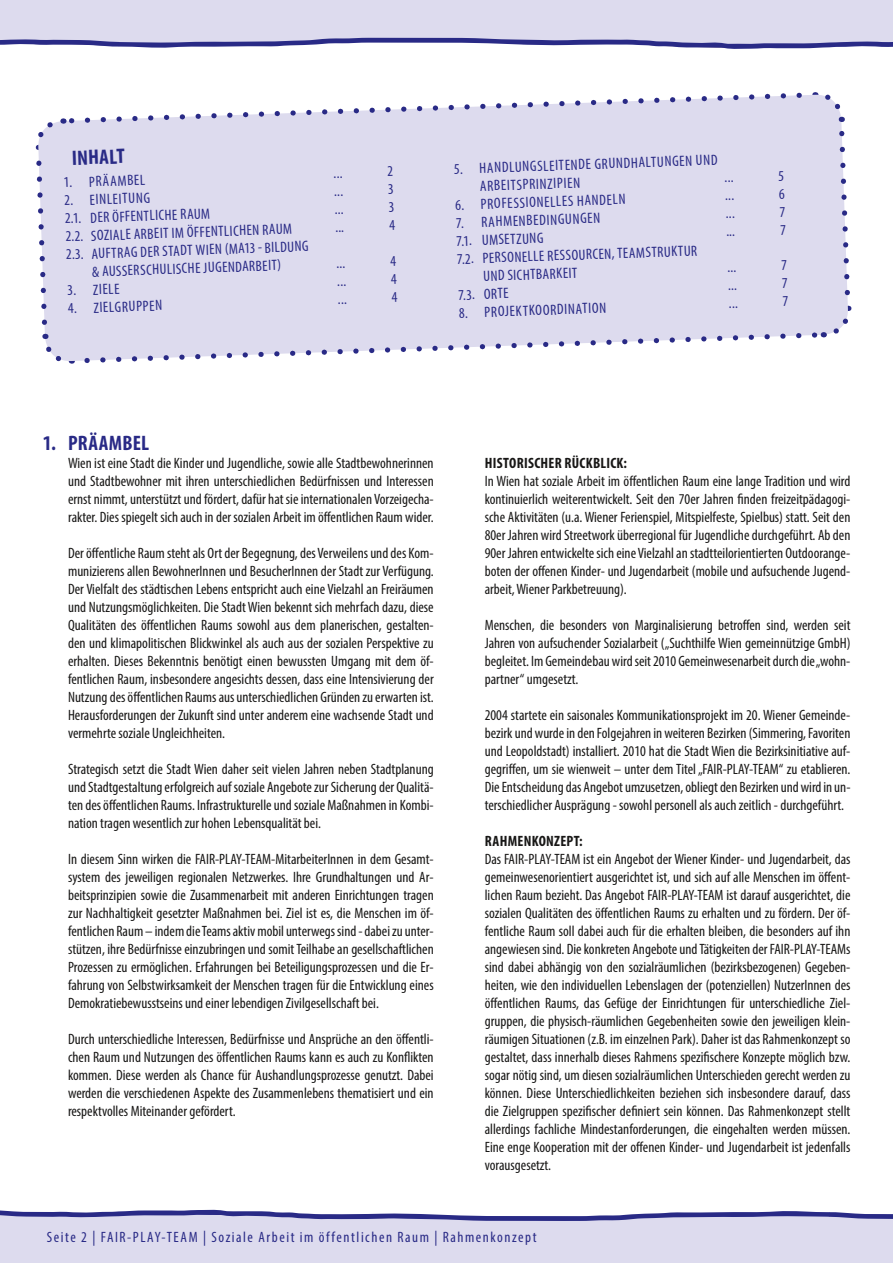
<style>
.page{position:relative;width:893px;height:1263px;background:#fff}
.page>*{position:absolute;margin:0;border:0;box-sizing:border-box;transform-origin:0 0}
.t1{font:700 condensed 21px "Myriad Pro";letter-spacing:.01em;color:#292a86}
.t2{font:condensed 15px/18px "Myriad Pro";color:#181716;text-align:justify}
.t3{font:condensed 15px/18px "Myriad Pro";letter-spacing:.1em;color:#292a86}
.t4{font:700 condensed 15px "Myriad Pro";letter-spacing:.02em;color:#181716}
</style>
<div class="page">
<div style="left:0;top:1223px;width:893px;height:40px;background:#dddbee"></div>
<svg style="left:0;top:1209px;width:893px;height:14px"></svg>
<div style="left:0;top:0;width:893px;height:36px;background:#dddbee"></div>
<svg style="left:0;top:36px;width:893px;height:13px"></svg>
<svg style="left:35px;top:92px;width:817px;height:272px"></svg>
<h2 class="t1" style="left:72px;top:145px;width:54px;rotate:-2deg">INHALT</h2>
<p class="t3" style="left:89px;top:172px;width:58px;rotate:-2deg">PRÄAMBEL</p>
<p class="t3" style="left:64px;top:191px;width:87px;rotate:-2deg">2. EINLEITUNG</p>
<p class="t3" style="left:65px;top:209px;width:147px;rotate:-2deg">2.1. DER ÖFFENTLICHE RAUM</p>
<p class="t3" style="left:65px;top:227px;width:244px;rotate:-2deg">2.2. SOZIALE ARBEIT IM ÖFFENTLICHEN RAUM<br>2.3. AUFTRAG DER STADT WIEN (MA13 - BILDUNG</p>
<p class="t3" style="left:92px;top:262px;width:191px;rotate:-2deg">&amp; AUSSERSCHULISCHE JUGENDARBEIT)</p>
<p class="t3" style="left:67px;top:281px;width:54px;rotate:-2deg">3. ZIELE</p>
<p class="t3" style="left:68px;top:299px;width:96px;rotate:-2deg">4. ZIELGRU PEN</p>
<p class="t3" style="left:454px;top:160px;width:265px;rotate:-2deg">5. HANDLUNGSLEITENDE GRUNDHALTUNGEN UND</p>
<p class="t3" style="left:480px;top:177px;width:102px;rotate:-2deg">ARBEITSPRINZIPIEN</p>
<p class="t3" style="left:455px;top:196px;width:172px;rotate:-2deg">6. PROFESSIONELLES HANDELN</p>
<p class="t3" style="left:456px;top:214px;width:146px;rotate:-2deg">7. RAHMENBEDINGUNGEN</p>
<p class="t3" style="left:456px;top:232px;width:242px;rotate:-2deg">7.1. UMSETZUNG<br>7.2. PERSONELLE RESSOURCEN, TEAMSTRUKTUR</p>
<p class="t3" style="left:457px;top:268px;width:121px;text-indent:26px;rotate:-2deg">UND SICHTBARKEIT<br>7.3. ORTE</p>
<p class="t3" style="left:459px;top:304px;width:149px;rotate:-2deg">8. PROJEKTKOORDINATI N</p>
<h2 class="t1" style="left:43px;top:430px;width:108px">1. PRÄAMBEL</h2>
<p class="t2" style="left:68px;top:454px;width:367px">Wien ist eine Stadt die Kinder und Jugendliche, sowie alle Stadtbewohnerinnen und Stadtbewohner mit ihren unterschiedlichen Bedürfnissen und Interessen ernst nimmt, unterstützt und fördert, dafür hat sie internationalen Vorzeigecha&shy;rakter. Dies spiegelt sich auch in der sozialen Arbeit im öffentlichen Raum wider.</p>
<p class="t2" style="left:68px;top:544px;width:367px">Der öffentliche Raum steht als Ort der Begegnung, des Verweilens und des Kom&shy;munizierens allen BewohnerInnen und BesucherInnen der Stadt zur Verfügung.<br>Der Vielfalt des städtischen Lebens entspricht auch eine Vielzahl an Freiräumen und Nutzungsmöglichkeiten. Die Stadt Wien bekennt sich mehrfach dazu, diese Qualitäten des öffentlichen Raums sowohl aus dem planerischen, gestalten&shy;den und klimapolitischen Blickwinkel als auch aus der sozialen Perspektive zu erhalten. Dieses Bekenntnis benötigt einen bewussten Umgang mit dem öf&shy;fentlichen Raum, insbesondere angesichts dessen, dass eine Intensivierung der Nutzung des öffentlichen Raums aus unterschiedlichen Gründen zu erwarten ist.<br>Herausforderungen der Zukunft sind unter anderem eine wachsende Stadt und vermehrte soziale Ungleichheiten.</p>
<p class="t2" style="left:68px;top:760px;width:367px">Strategisch setzt die Stadt Wien daher seit vielen Jahren neben Stadtplanung und Stadtgestaltung erfolgreich auf soziale Angebote zur Sicherung der Qualitä&shy;ten des öffentlichen Raums. Infrastrukturelle und soziale Maßnahmen in Kombi&shy;nation tragen wesentlich zur hohen Lebensqualität bei.</p>
<p class="t2" style="left:68px;top:850px;width:367px">In diesem Sinn wirken die FAIR-PLAY-TEAM-MitarbeiterInnen in dem Gesamt&shy;system des jeweiligen regionalen Netzwerkes. Ihre Grundhaltungen und Ar&shy;beitsprinzipien sowie die Zusammenarbeit mit anderen Einrichtungen tragen zur Nachhaltigkeit gesetzter Maßnahmen bei. Ziel ist es, die Menschen im öf&shy;fentlichen Raum – indem die Teams aktiv mobil unterwegs sind - dabei zu unter&shy;stützen, ihre Bedürfnisse einzubringen und somit Teilhabe an gesellschaftlichen Prozessen zu ermöglichen. Erfahrungen bei Beteiligungsprozessen und die Er&shy;fahrung von Selbstwirksamkeit der Menschen tragen für die Entwicklung eines Demokratiebewusstseins und einer lebendigen Zivilgesellschaft bei.</p>
<p class="t2" style="left:68px;top:1030px;width:367px">Durch unterschiedliche Interessen, Bedürfnisse und Ansprüche an den öffentli&shy;chen Raum und Nutzungen des öffentlichen Raums kann es auch zu Konflikten kommen. Diese werden als Chance für Aushandlungsprozesse genutzt. Dabei werden die verschiedenen Aspekte des Zusammenlebens thematisiert und ein respektvolles Miteinander gefördert.</p>
<h3 class="t4" style="left:485px;top:454px;width:144px">HISTORISCHER RÜCKBLICK:</h3>
<p class="t2" style="left:485px;top:472px;width:367px">In Wien hat soziale Arbeit im öffentlichen Raum eine lange Tradition und wird kontinuierlich weiterentwickelt. Seit den 70er Jahren finden freizeitpädagogi&shy;sche Aktivitäten (u.a. Wiener Ferienspiel, Mitspielfeste, Spielbus) statt. Seit den 80er Jahren wird Streetwork überregional für Jugendliche durchgeführt. Ab den 90er Jahren entwickelte sich eine Vielzahl an stadtteilorientierten Outdoorange&shy;boten der offenen Kinder- und Jugendarbeit (mobile und aufsuchende Jugend&shy;arbeit, Wiener Parkbetreuung).</p>
<p class="t2" style="left:485px;top:616px;width:367px">Menschen, die besonders von Marginalisierung betroffen sind, werden seit Jahren von aufsuchender Sozialarbeit („Suchthilfe Wien gemeinnützige GmbH) begleitet. Im Gemeindebau wird seit 2010 Gemeinwesenarbeit durch die „wohn&shy;partner“ umgesetzt.</p>
<p class="t2" style="left:485px;top:706px;width:367px">2004 startete ein saisonales Kommunikationsprojekt im 20. Wiener Gemeinde&shy;bezirk und wurde in den Folgejahren in weiteren Bezirken (Simmering, Favoriten und Leopoldstadt) installiert. 2010 hat die Stadt Wien die Bezirksinitiative auf&shy;gegriffen, um sie wienweit – unter dem Titel „FAIR-PLAY-TEAM“ zu etablieren.<br>Die Entscheidung das Angebot umzusetzen, obliegt den Bezirken und wird in un&shy;terschiedlicher Ausprägung - sowohl personell als auch zeitlich - durchgeführt.</p>
<h3 class="t4" style="left:485px;top:832px;width:99px">RAHMENKONZEPT:</h3>
<p class="t2" style="left:485px;top:850px;width:367px">Das FAIR-PLAY-TEAM ist ein Angebot der Wiener Kinder- und Jugendarbeit, das gemeinwesenorientiert ausgerichtet ist, und sich auf alle Menschen im öffent&shy;lichen Raum bezieht. Das Angebot FAIR-PLAY-TEAM ist darauf ausgerichtet, die sozialen Qualitäten des öffentlichen Raums zu erhalten und zu fördern. Der öf&shy;fentliche Raum soll dabei auch für die erhalten bleiben, die besonders auf ihn angewiesen sind. Die konkreten Angebote und Tätigkeiten der FAIR-PLAY-TEAMs sind dabei abhängig von den sozialräumlichen (bezirksbezogenen) Gegeben&shy;heiten, wie den individuellen Lebenslagen der (potenziellen) NutzerInnen des öffentlichen Raums, das Gefüge der Einrichtungen für unterschiedliche Ziel&shy;gruppen, die physisch-räumlichen Gegebenheiten sowie den jeweiligen klein&shy;räumigen Situationen (z.B. im einzelnen Park). Daher ist das Rahmenkonzept so gestaltet, dass innerhalb dieses Rahmens spezifischere Konzepte möglich bzw. sogar nötig sind, um diesen sozialräumlichen Unterschieden gerecht werden zu können. Diese Unterschiedlichkeiten beziehen sich insbesondere darauf, dass die Zielgruppen spezifischer definiert sein können. Das Rahmenkonzept stellt allerdings fachliche Mindestanforderungen, die eingehalten werden müssen.<br>Eine enge Kooperation mit der offenen Kinder- und Jugendarbeit ist jedenfalls vorausgesetzt.</p>
<p class="t3" style="left:47px;top:1227px;width:491px">Seite 2 | FAIR-PLAY-TEAM | Soziale Arbeit im öffentlichen Raum | Rahmenkonzept</p>
</div>
